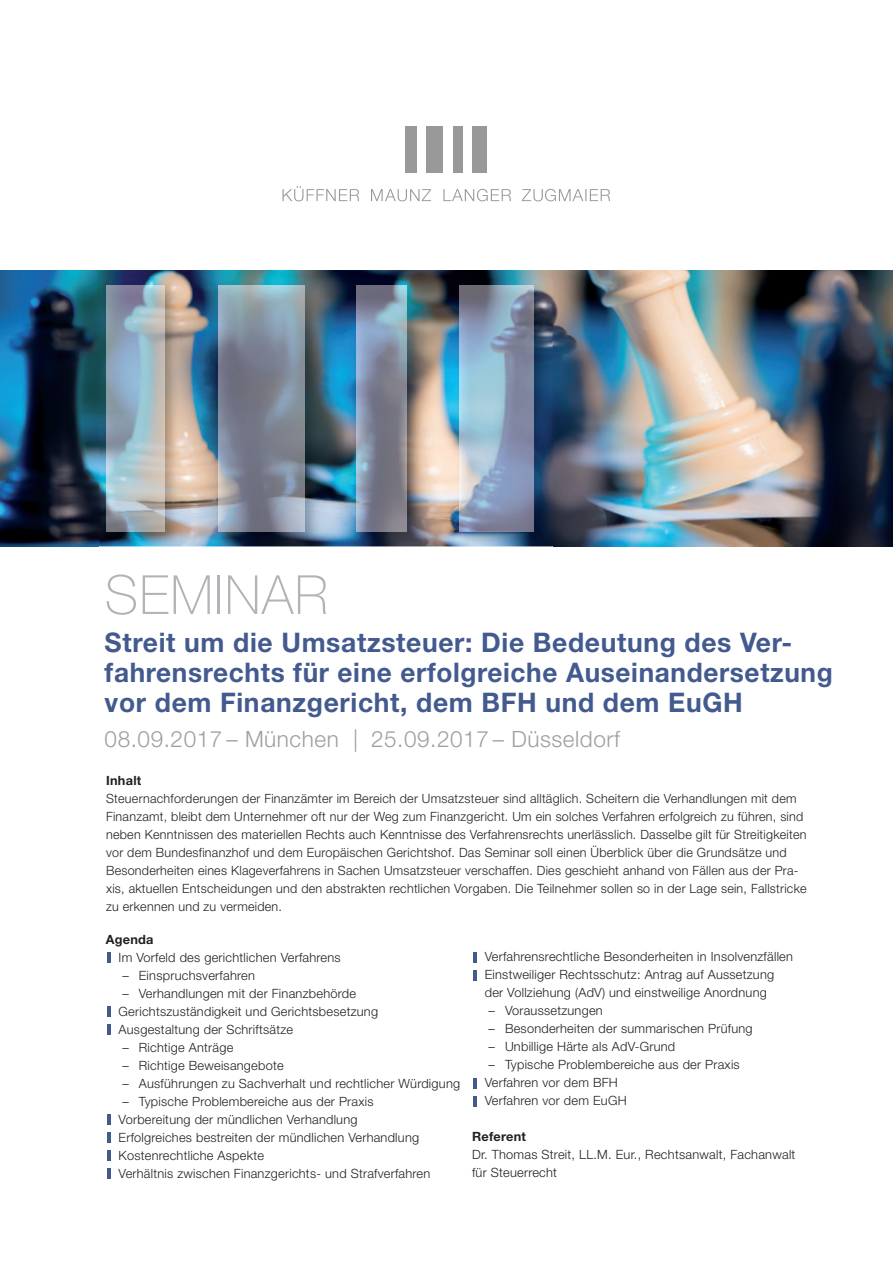
<style>
.page{position:relative;width:893px;height:1263px;background:#fff}
.page>*{position:absolute;margin:0;border:0;box-sizing:border-box;transform-origin:0 0}
.t1{font:100 54px "Helvetica Neue";letter-spacing:.025em;color:#b2b3b7}
.t2{font:700 27px/30px "Helvetica Neue";letter-spacing:.025em;color:#435a8f}
.t3{font:300 22.5px "Helvetica Neue";letter-spacing:.025em;color:#9d9fa2}
.t4{font:300 12.75px/18px "Helvetica Neue";letter-spacing:.02em;color:#231f20}
.t5{font:700 12.75px "Helvetica Neue";letter-spacing:.02em;color:#231f20}
</style>
<div class="page">
<svg style="left:282px;top:186px;width:328px;height:15px"></svg>
<div style="left:405px;top:127px;width:11px;height:46px;background:#999"></div>
<div style="left:426px;top:127px;width:17px;height:46px;background:#999"></div>
<div style="left:453px;top:127px;width:9px;height:46px;background:#999"></div>
<div style="left:472px;top:127px;width:15px;height:46px;background:#999"></div>
<img style="left:0;top:270px;width:892px;height:276px">
<img style="left:99px;top:278px;width:453px;height:269px">
<img style="left:459px;top:285px;width:74px;height:246px">
<img style="left:357px;top:285px;width:49px;height:246px">
<img style="left:218px;top:285px;width:86px;height:246px">
<img style="left:106px;top:285px;width:58px;height:246px">
<svg style="left:107px;top:953px;width:3px;height:10px"></svg>
<svg style="left:107px;top:1007px;width:3px;height:10px"></svg>
<svg style="left:107px;top:1025px;width:3px;height:10px"></svg>
<svg style="left:107px;top:1115px;width:3px;height:10px"></svg>
<svg style="left:107px;top:1133px;width:3px;height:10px"></svg>
<svg style="left:107px;top:1151px;width:3px;height:10px"></svg>
<svg style="left:107px;top:1169px;width:3px;height:10px"></svg>
<svg style="left:473px;top:952px;width:3px;height:10px"></svg>
<svg style="left:473px;top:970px;width:3px;height:10px"></svg>
<svg style="left:473px;top:1078px;width:3px;height:10px"></svg>
<svg style="left:473px;top:1096px;width:3px;height:10px"></svg>
<h1 class="t1" style="left:105px;top:575px;width:225px">SEMINAR</h1>
<h2 class="t2" style="left:105px;top:630px;width:729px">Streit um die Umsatzsteuer: Die Bedeutung des Ver&shy;fahrensrechts für eine erfolgreiche Auseinandersetzung vor dem Finanzgericht, dem BFH und dem EuGH</h2>
<h3 class="t3" style="left:105px;top:731px;width:517px">08.09.2017 – München | 25.09.2017 – Düsseldorf</h3>
<p class="t5" style="left:106px;top:776px;width:37px">Inhalt</p>
<p class="t4" style="left:106px;top:791px;width:702px">Steuernachforderungen der Finanzämter im Bereich der Umsatzsteuer sind alltäglich. Scheitern die Verhandlungen mit dem Finanzamt, bleibt dem Unternehmer oft nur der Weg zum Finanzgericht. Um ein solches Verfahren erfolgreich zu führen, sind neben Kenntnissen des materiellen Rechts auch Kenntnisse des Verfahrensrechts unerlässlich. Dasselbe gilt für Streitigkeiten vor dem Bundesfinanzhof und dem Europäischen Gerichtshof. Das Seminar soll einen Überblick über die Grundsätze und Besonderheiten eines Klageverfahrens in Sachen Umsatzsteuer verschaffen. Dies geschieht anhand von Fällen aus der Pra&shy;xis, aktuellen Entscheidungen und den abstrakten rechtlichen Vorgaben. Die Teilnehmer sollen so in der Lage sein, Fallstricke zu erkennen und zu vermeiden.</p>
<p class="t5" style="left:106px;top:935px;width:49px">Agenda</p>
<p class="t4" style="left:119px;top:950px;width:224px">Im Vorfeld des gerichtlichen Verfahrens</p>
<p class="t4" style="left:122px;top:968px;width:134px">– Einspruchsverfahren</p>
<p class="t4" style="left:119px;top:986px;width:261px">– Verhandlungen mit der Finanzbehörde<br>Gerichtszuständigkeit und Gerichtsbesetzung<br>Ausgestaltung der Schriftsätze</p>
<p class="t4" style="left:122px;top:1040px;width:112px">– Richtige Anträge</p>
<p class="t4" style="left:122px;top:1058px;width:163px">– Richtige Beweisangebote</p>
<p class="t4" style="left:122px;top:1076px;width:339px">– Ausführungen zu Sachverhalt und rechtlicher Würdigung</p>
<p class="t4" style="left:119px;top:1094px;width:313px">– Typische Problembereiche aus der Praxis Vorbereitung der mündlichen Verhandlung Erfolgreiches bestreiten der mündlichen Verhandlung Kostenrechtliche Aspekte<br>Verhältnis zwischen Finanzgerichts- und Strafverfahren</p>
<p class="t4" style="left:485px;top:949px;width:310px">Verfahrensrechtliche Besonderheiten in Insolvenzfällen<br>Einstweiliger Rechtsschutz: Antrag auf Aussetzung der Vollziehung (AdV) und einstweilige Anordnung</p>
<p class="t4" style="left:488px;top:1003px;width:116px">– Voraussetzungen</p>
<p class="t4" style="left:488px;top:1021px;width:265px">– Besonderheiten der summarischen Prüfung</p>
<p class="t4" style="left:488px;top:1039px;width:188px">– Unbillige Härte als AdV-Grund</p>
<p class="t4" style="left:485px;top:1057px;width:256px">– Typische Problembereiche aus der Praxis<br>Verfahren vor dem BFH<br>Verfahren vor dem EuGH</p>
<p class="t5" style="left:472px;top:1132px;width:55px">Referent</p>
<p class="t4" style="left:472px;top:1147px;width:325px">Dr. Thomas Streit, LL.M. Eur., Rechtsanwalt, Fachanwalt für Steuerrecht</p>
</div>
